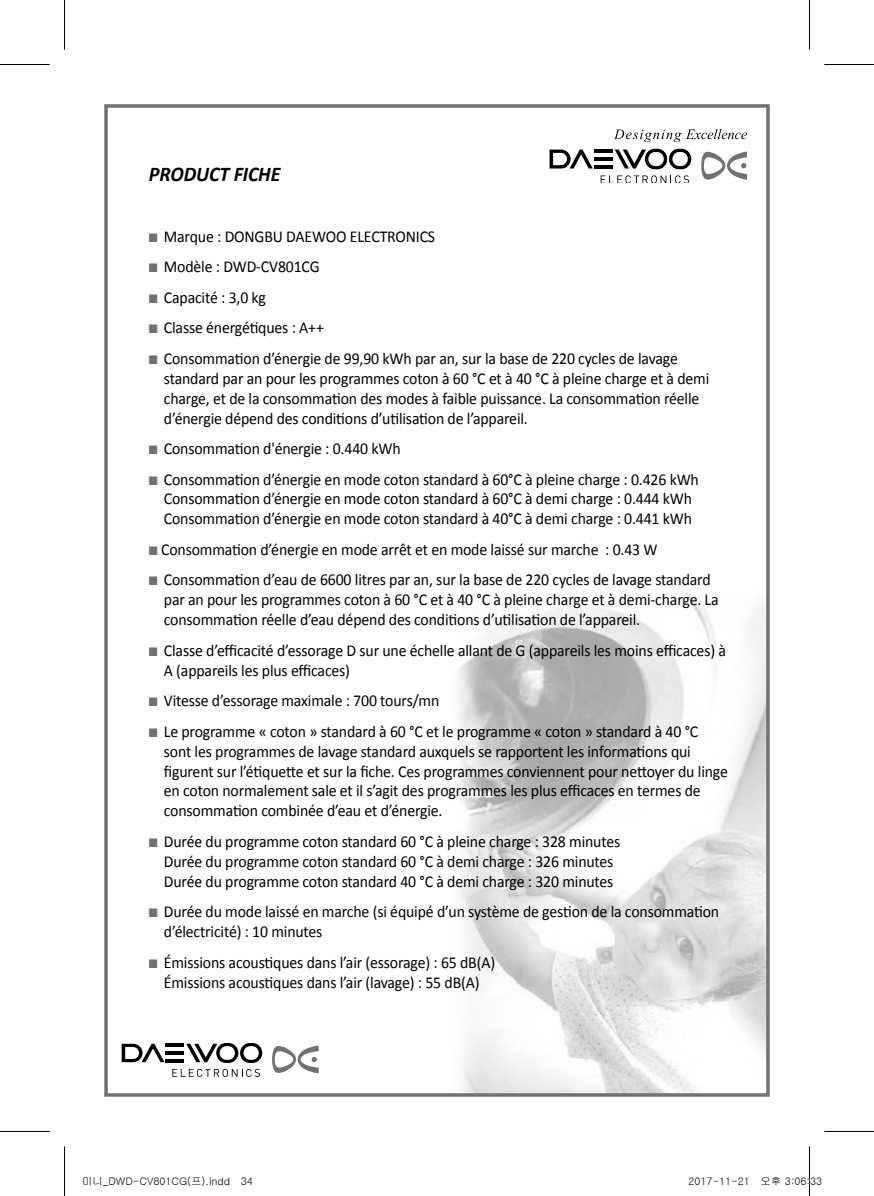
<style>
.page{position:relative;width:874px;height:1196px;background:#fff}
.page>*{position:absolute;margin:0;border:0;box-sizing:border-box;transform-origin:0 0}
.t1{font:italic 700 21px "Calibri";letter-spacing:-.005em;color:#000;scale:.95 1}
.t2{font:16.62px/19.9px "Calibri";letter-spacing:-.01em;color:#000;scale:.95 1}
.t3{font:10.5px "Gulim";color:#000}
.s1{color:#717171}
</style>
<div class="page">
<img style="left:458px;top:593px;width:306px;height:498px">
<div style="left:104px;top:104px;width:665px;height:992px;border:4px solid #717171"></div>
<svg style="left:701px;top:151px;width:45px;height:29px"></svg>
<svg style="left:600px;top:175px;width:88px;height:7px"></svg>
<hr style="left:593px;top:150px;width:19px;height:3px;background:#000">
<hr style="left:593px;top:157px;width:19px;height:4px;background:#000">
<hr style="left:593px;top:165px;width:19px;height:3px;background:#000">
<svg style="left:549px;top:150px;width:43px;height:18px"></svg>
<svg style="left:614px;top:149px;width:77px;height:20px"></svg>
<svg style="left:614px;top:129px;width:132px;height:13px"></svg>
<svg style="left:272px;top:1045px;width:46px;height:29px"></svg>
<hr style="left:166px;top:1043px;width:18px;height:4px;background:#000">
<hr style="left:166px;top:1051px;width:18px;height:3px;background:#000">
<hr style="left:166px;top:1059px;width:18px;height:3px;background:#000">
<svg style="left:122px;top:1043px;width:42px;height:19px"></svg>
<svg style="left:172px;top:1043px;width:90px;height:33px"></svg>
<hr style="left:0;top:64px;width:50px;height:1px;background:#000">
<hr style="left:823px;top:64px;width:50px;height:1px;background:#000">
<hr style="left:0;top:1131px;width:50px;height:1px;background:#000">
<hr style="left:823px;top:1131px;width:50px;height:1px;background:#000">
<hr style="left:64px;top:0;width:1px;height:50px;background:#000">
<hr style="left:64px;top:1146px;width:1px;height:50px;background:#000">
<hr style="left:808px;top:0;width:1px;height:50px;background:#000">
<hr style="left:808px;top:1146px;width:1px;height:50px;background:#000">
<svg style="left:808px;top:1176px;width:2px;height:10px"></svg>
<p class="t1" style="left:149px;top:161px;width:140px">PRODUCT FICHE</p>
<p class="t2" style="left:149px;top:226px;width:303px"><span class="s1">■</span> Marque : DONGBU DAEWOO ELECTRONICS</p>
<p class="t2" style="left:149px;top:257px;width:181px"><span class="s1">■</span> Modèle : DWD-CV801CG</p>
<p class="t2" style="left:149px;top:287px;width:125px"><span class="s1">■</span> Capacité : 3,0 kg</p>
<p class="t2" style="left:149px;top:318px;width:185px"><span class="s1">■</span> Classe énergétiques : A++</p>
<p class="t2" style="left:164px;top:348px;width:575px;text-indent:-15px"><span class="s1">■</span> Consommation d’énergie de 99,90 kWh par an, sur la base de 220 cycles de lavage standard par an pour les programmes coton à 60 °C et à 40 °C à pleine charge et à demi charge, et de la consommation des modes à faible puissance. La consommation réelle d’énergie dépend des conditions d’utilisation de l’appareil.</p>
<p class="t2" style="left:149px;top:438px;width:266px"><span class="s1">■</span> Consommation d'énergie : 0.440 kWh</p>
<p class="t2" style="left:149px;top:469px;width:580px;text-align:center"><span class="s1">■</span> Consommation d’énergie en mode coton standard à 60°C à pleine charge : 0.426 kWh<br>Consommation d’énergie en mode coton standard à 60°C à demi charge : 0.444 kWh<br>Consommation d’énergie en mode coton standard à 40°C à demi charge : 0.441 kWh</p>
<p class="t2" style="left:149px;top:539px;width:536px"><span class="s1">■</span> Consommation d’énergie en mode arrêt et en mode laissé sur marche : 0.43 W</p>
<p class="t2" style="left:164px;top:570px;width:585px;text-indent:-15px"><span class="s1">■</span> Consommation d’eau de 6600 litres par an, sur la base de 220 cycles de lavage standard par an pour les programmes coton à 60 °C et à 40 °C à pleine charge et à demi-charge. La consommation réelle d’eau dépend des conditions d’utilisation de l’appareil.</p>
<p class="t2" style="left:164px;top:640px;width:593px;text-indent:-15px"><span class="s1">■</span> Classe d’efficacité d’essorage D sur une échelle allant de G (appareils les moins efficaces) à<br>A (appareils les plus efficaces)</p>
<p class="t2" style="left:149px;top:690px;width:307px"><span class="s1">■</span> Vitesse d’essorage maximale : 700 tours/mn</p>
<p class="t2" style="left:164px;top:721px;width:595px;text-indent:-15px"><span class="s1">■</span> Le programme « coton » standard à 60 °C et le programme « coton » standard à 40 °C sont les programmes de lavage standard auxquels se rapportent les informations qui figurent sur l’étiquette et sur la fiche. Ces programmes conviennent pour nettoyer du linge en coton normalement sale et il s’agit des programmes les plus efficaces en termes de consommation combinée d’eau et d’énergie.</p>
<p class="t2" style="left:149px;top:831px;width:497px"><span class="s1">■</span> Durée du programme coton standard 60 °C à pleine charge : 328 minutes</p>
<p class="t2" style="left:164px;top:851px;width:474px">Durée du programme coton standard 60 °C à demi charge : 326 minutes</p>
<p class="t2" style="left:164px;top:871px;width:474px">Durée du programme coton standard 40 °C à demi charge : 320 minutes</p>
<p class="t2" style="left:164px;top:901px;width:585px;text-indent:-15px"><span class="s1">■</span> Durée du mode laissé en marche (si équipé d’un système de gestion de la consommation d’électricité) : 10 minutes</p>
<p class="t2" style="left:149px;top:952px;width:365px"><span class="s1">■</span> Émissions acoustiques dans l’air (essorage) : 65 dB(A)</p>
<p class="t2" style="left:164px;top:972px;width:333px">Émissions acoustiques dans l’air (lavage) : 55 dB(A)</p>
<p class="t3" style="left:82px;top:1176px;width:172px">미니_DWD-CV801CG(프).indd 34</p>
<p class="t3" style="left:688px;top:1176px;width:135px">2017-11-21 오후 3:06:33</p>
</div>
